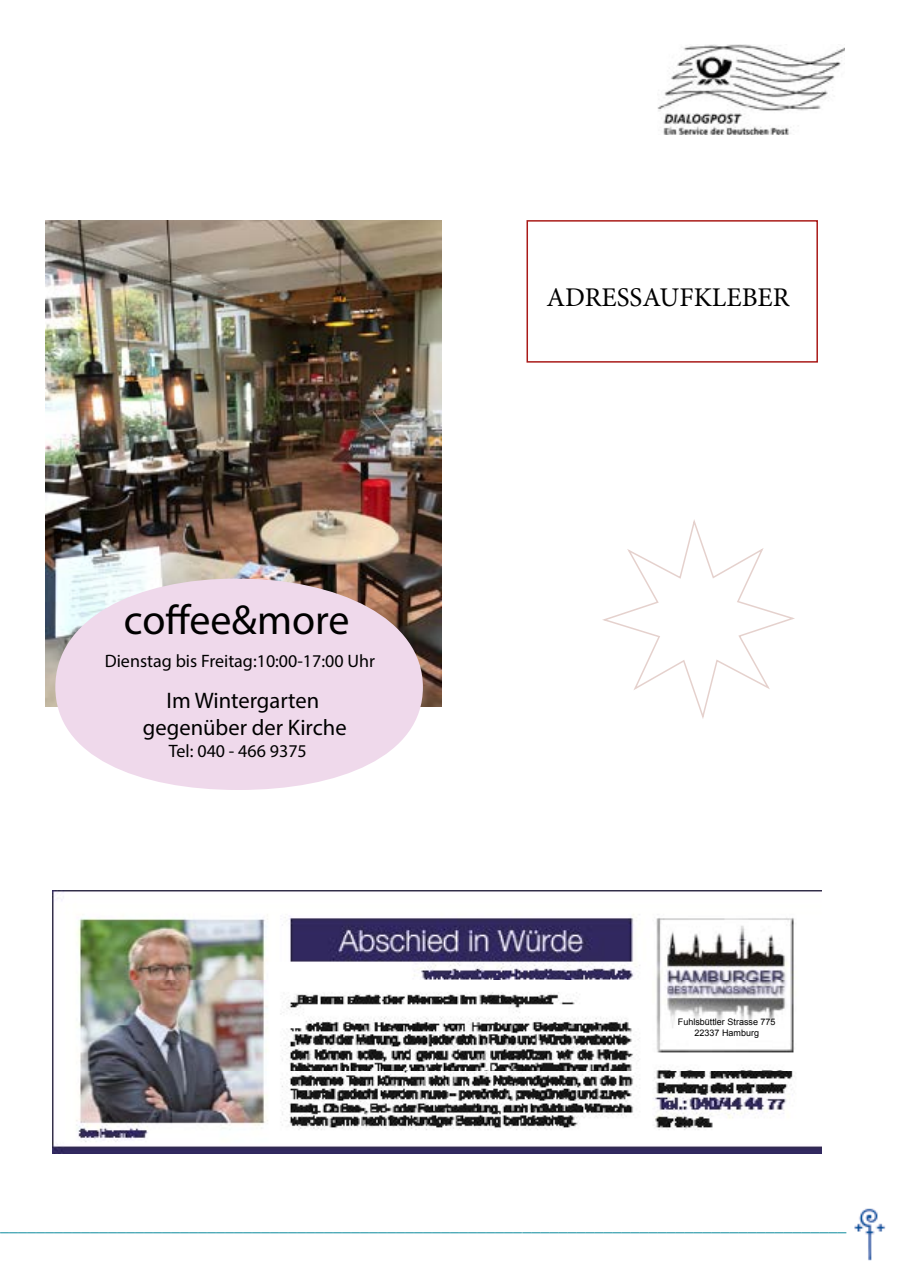
<style>
.page{position:relative;width:902px;height:1272px;background:#fff}
.page>*{position:absolute;margin:0;border:0;box-sizing:border-box;transform-origin:0 0}
.t1{font:42px "Myriad Pro";color:#000}
.t2{font:27px "Minion Pro";color:#000}
.t3{font:22.5px/27px "Myriad Pro";color:#000;text-align:center}
.t4{font:18px "Minion Pro";color:#008699}
.t5{font:18px "Myriad Pro";color:#000}
.t6{font:9px/10.8px "Arial";color:#000;text-align:center}
</style>
<div class="page">
<img style="left:854px;top:1208px;width:32px;height:53px">
<img style="left:657px;top:44px;width:187px;height:91px">
<div style="left:526px;top:220px;width:291px;height:142px;border:2px solid #a91a18"></div>
<img style="left:52px;top:890px;width:769px;height:263px">
<img style="left:45px;top:220px;width:396px;height:486px">
<div style="left:55px;top:578px;width:368px;height:212px;background:#efd9eb;border-radius:50%"></div>
<svg style="left:602px;top:519px;width:193px;height:200px"></svg>
<h1 class="t1" style="left:124px;top:594px;width:227px">coffee&amp;more</h1>
<p class="t5" style="left:105px;top:649px;width:272px">Dienstag bis Freitag:10:00-17:00 Uhr</p>
<p class="t3" style="left:143px;top:686px;width:205px">Im Wintergarten gegenüber der Kirche</p>
<p class="t5" style="left:169px;top:739px;width:139px">Tel: 040 - 466 9375</p>
<h2 class="t2" style="left:546px;top:279px;width:245px">ADRESSAUFKLEBER</h2>
<p class="t6" style="left:678px;top:1016px;width:99px">Fuhlsbüttler Strasse 775<br>22337 Hamburg</p>
<p class="t4" style="left:0;top:1213px;width:847px">______________________________________________________________________________________________</p>
</div>
